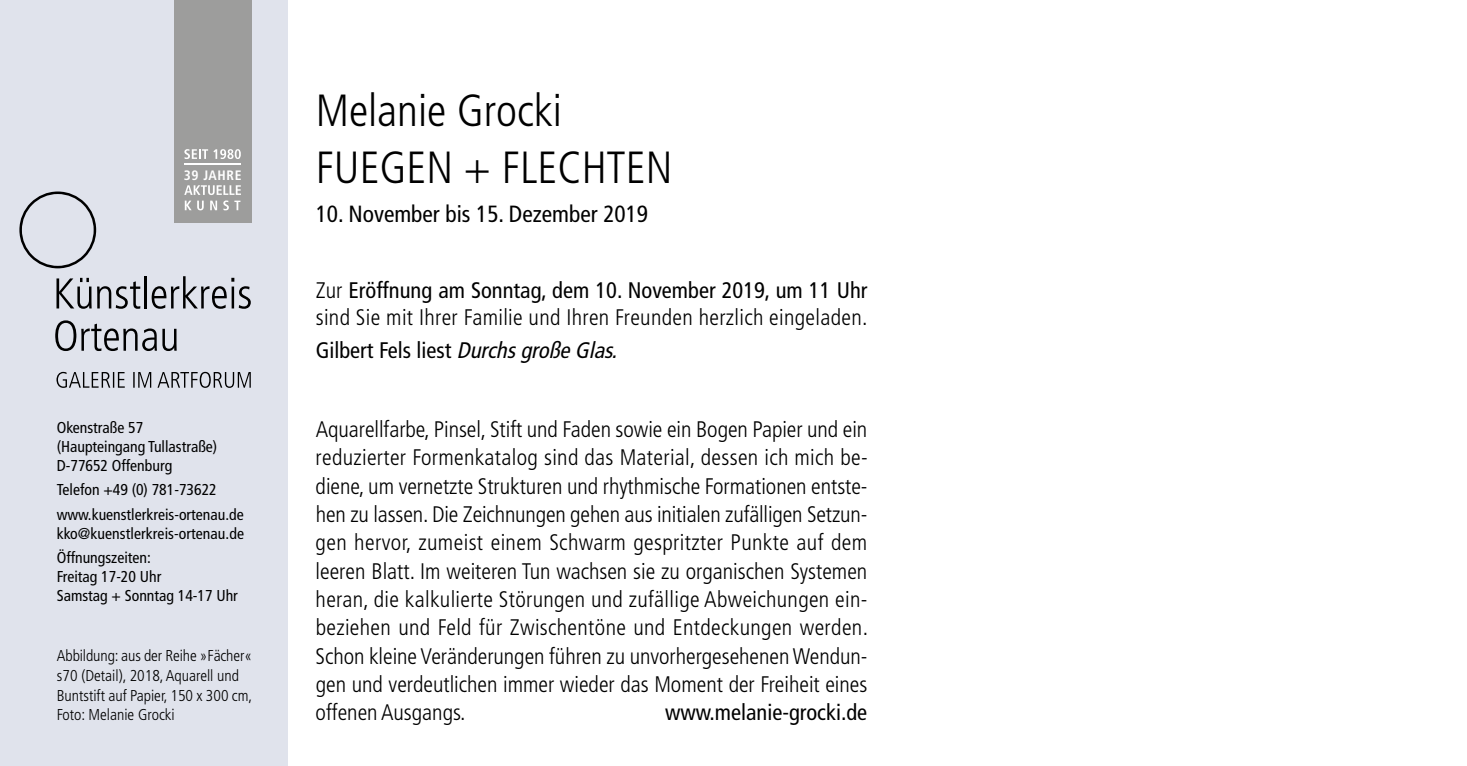
<style>
.page{position:relative;width:1467px;height:766px;background:#fff}
.page>*{position:absolute;margin:0;border:0;box-sizing:border-box;transform-origin:0 0}
.t1{font:300 condensed 45px/56.2px "Frutiger";color:#000}
.t2{font:condensed 23.4px "Frutiger";color:#000}
.t3{font:300 condensed 22.5px/28.3px "Frutiger";letter-spacing:.015em;color:#000}
.t4{font:condensed 22.5px "Frutiger";color:#000}
.t5{font:condensed 15.75px/18.9px "Frutiger";color:#000}
.t6{font:300 condensed 15.75px/19.8px "Frutiger";color:#000}
.t7{font:700 condensed 13.72px "Frutiger";color:#fff}
.s1{font-weight:400}
.s2{font-style:italic}
</style>
<div class="page">
<div style="left:0;top:0;width:287px;height:765px;background:#e0e3ec"></div>
<svg style="left:56px;top:278px;width:84px;height:31px"></svg>
<hr style="left:144px;top:276px;width:3px;height:32px;background:#000">
<svg style="left:152px;top:276px;width:99px;height:33px"></svg>
<svg style="left:55px;top:320px;width:122px;height:31px"></svg>
<svg style="left:56px;top:372px;width:195px;height:16px"></svg>
<svg style="left:19px;top:191px;width:77px;height:77px"></svg>
<div style="left:174px;top:0;width:78px;height:222px;background:#9d9d9c"></div>
<hr style="left:184px;top:163px;width:57px;height:2px;background:#fff">
<svg style="left:184px;top:149px;width:53px;height:10px"></svg>
<svg style="left:235px;top:149px;width:6px;height:10px"></svg>
<svg style="left:184px;top:185px;width:57px;height:25px"></svg>
<p class="t7" style="left:184px;top:166px;width:59px">39 JAHRE</p>
<p class="t5" style="left:57px;top:418px;width:162px">Okenstraße 57 (Haupteingang Tullastraße)<br>D-77652 Offenburg</p>
<p class="t5" style="left:57px;top:477px;width:188px;line-height:24.3px">Telefon +49 (0) 781-73622 www.kuenstlerkreis-ortenau.de</p>
<p class="t5" style="left:57px;top:521px;width:189px;line-height:24.3px">kko@kuenstlerkreis-ortenau.de<br>Öffnungszeiten:</p>
<p class="t5" style="left:57px;top:566px;width:183px">Freitag 17-20 Uhr<br>Samstag + Sonntag 14-17 Uhr</p>
<p class="t6" style="left:57px;top:645px;width:197px">Abbildung: aus der Reihe »Fächer« s70 (Detail), 2018, Aquarell und<br>Buntstift auf Papier, 150 x 300 cm,<br>Foto: Melanie Grocki</p>
<h1 class="t1" style="left:316px;top:83px;width:358px">Melanie Grocki<br>FUEGEN + FLECHTEN</h1>
<p class="t2" style="left:316px;top:201px;width:334px">10. November bis 15. Dezember 2019</p>
<p class="t3" style="left:316px;top:277px;width:553px;line-height:27px">Zur <span class="s1">Eröffnung am Sonntag, dem 10. November 2019, um 11 Uhr </span>sind Sie mit Ihrer Familie und Ihren Freunden herzlich eingeladen.</p>
<p class="t4" style="left:316px;top:337px;width:308px">Gilbert Fels liest <span class="s2">DurchsgroßeGlas.</span></p>
<p class="t3" style="left:316px;top:415px;width:554px;text-align:justify">Aquarellfarbe, Pinsel, Stift und Faden sowie ein Bogen Papier und ein reduzierter Formenkatalog sind das Material, dessen ich mich be&shy;diene, um vernetzte Strukturen und rhythmische Formationen entste&shy;hen zu lassen. Die Zeichnungen gehen aus initialen zufälligen Setzun&shy;gen hervor, zumeist einem Schwarm gespritzter Punkte auf dem leeren Blatt. Im weiteren Tun wachsen sie zu organischen Systemen heran, die kalkulierte Störungen und zufällige Abweichungen ein&shy;beziehen und Feld für Zwischentöne und Entdeckungen werden.<br>Schon kleine Veränderungen führen zu unvorhergesehenenWendun&shy;gen und verdeutlichen immer wieder das Moment der Freiheit eines offenen Ausgangs.</p>
<p class="t4" style="left:665px;top:699px;width:204px">www.melanie-grocki.de</p>
</div>
